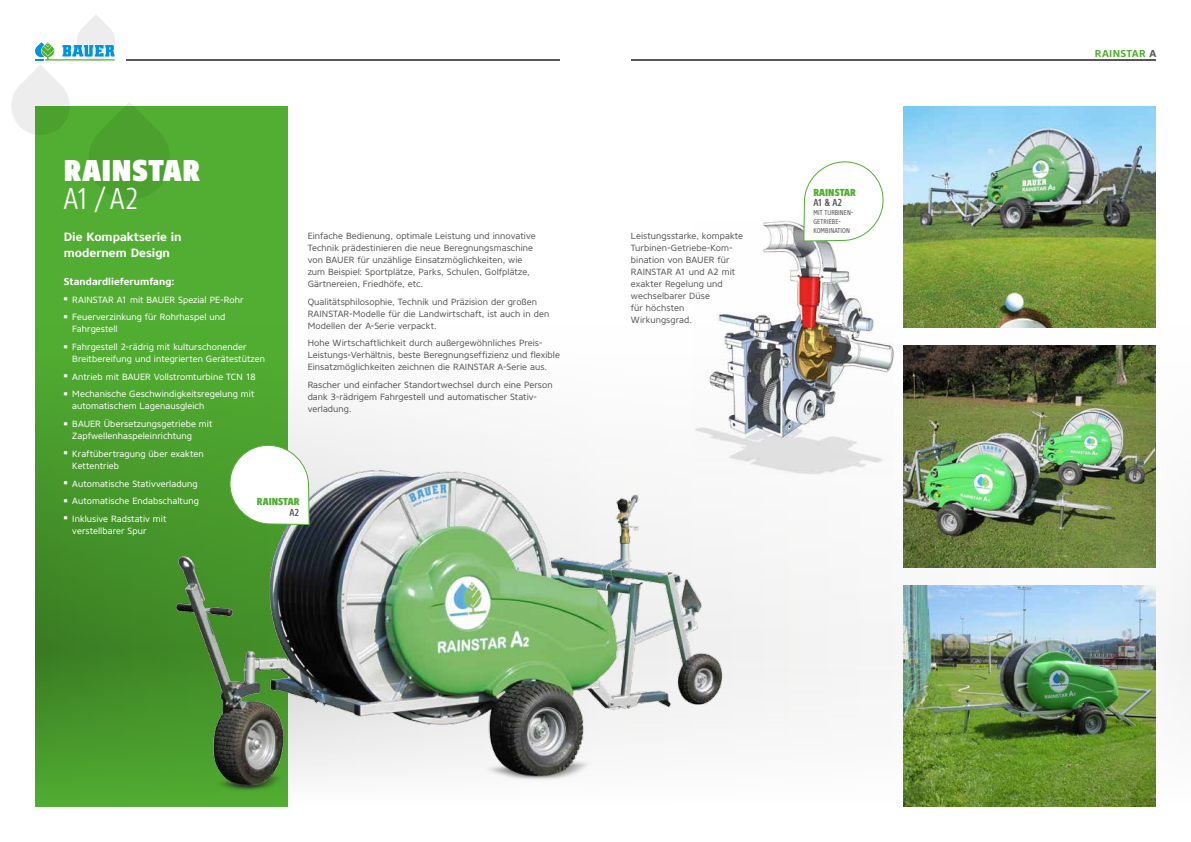
<style>
.page{position:relative;width:1191px;height:842px;background:#fff}
.page>*{position:absolute;margin:0;border:0;box-sizing:border-box;transform-origin:0 0}
.t1{font:900 30px "Core Sans NR97 Cn";letter-spacing:.015em;color:#fff}
.t2{font:300 30px "Core Sans NR37 Cn";color:#fff}
.t3{font:700 12px/16px "Core Sans NR65";color:#fff}
.t4{font:800 10.1px "Core Sans NR87 Cn";letter-spacing:-.005em;color:#52ae32}
.t5{font:500 10.1px "Core Sans NR57 Cn";color:#575756}
.t6{font:700 10px "Core Sans NR65";letter-spacing:.005em;color:#fff}
.t7{font:700 10px "Core Sans NR65";letter-spacing:.025em;color:#52ae32}
.t8{font:9px/12px "Core Sans NR45";letter-spacing:.01em;color:#575756}
.t9{font:9px/12px "Core Sans NR45";letter-spacing:.01em;color:#fff}
.t10{font:7px/9px "Core Sans NR47 Cn";letter-spacing:.01em;color:#575756}
.s1{color:#575756}
</style>
<div class="page">
<div style="left:28px;top:320px;width:1163px;height:487px;background:#f8f8f8"></div>
<hr style="left:126px;top:59px;width:434px;height:2px;background:#575756">
<svg style="left:35px;top:106px;width:253px;height:700px;background:#4ba12d"></svg>
<svg style="left:11px;top:15px;width:160px;height:186px"></svg>
<img style="left:150px;top:332px;width:573px;height:475px">
<img style="left:694px;top:220px;width:200px;height:254px">
<img style="left:903px;top:346px;width:252px;height:221px">
<img style="left:903px;top:585px;width:252px;height:221px">
<img style="left:903px;top:106px;width:252px;height:221px">
<hr style="left:631px;top:59px;width:524px;height:2px;background:#575756">
<svg style="left:803px;top:162px;width:80px;height:80px"></svg>
<svg style="left:230px;top:445px;width:80px;height:80px"></svg>
<h1 class="t1" style="left:64px;top:151px;width:137px">RAINSTAR</h1>
<h1 class="t2" style="left:64px;top:179px;width:76px">A1/A2</h1>
<h2 class="t3" style="left:64px;top:229px;width:119px">Die Kompaktserie in modernem Design</h2>
<p class="t6" style="left:64px;top:275px;width:112px">Standardlieferumfang:</p>
<p class="t9" style="left:64px;top:294px;width:181px"><sup>■</sup> RAINSTAR A1 mit BAUER Spezial PE-Rohr</p>
<p class="t9" style="left:72px;top:311px;width:155px;text-indent:-9px"><sup>■</sup> Feuerverzinkung für Rohrhaspel und<br>Fahrgestell</p>
<p class="t9" style="left:72px;top:341px;width:194px;text-indent:-9px"><sup>■</sup> Fahrgestell 2-rädrig mit kulturschonender<br>Breitbereifung und integrierten Gerätestützen</p>
<p class="t9" style="left:64px;top:371px;width:193px"><sup>■</sup> Antrieb mit BAUER Vollstromturbine TCN 18</p>
<p class="t9" style="left:72px;top:388px;width:184px;text-indent:-9px"><sup>■</sup> Mechanische Geschwindigkeitsregelung mit automatischem Lagenausgleich</p>
<p class="t9" style="left:72px;top:418px;width:142px;text-indent:-9px"><sup>■</sup> BAUER Übersetzungsgetriebe mit<br>Zapfwellenhaspeleinrichtung</p>
<p class="t9" style="left:72px;top:448px;width:133px;text-indent:-9px"><sup>■</sup> Kraftübertragung über exakten<br>Kettentrieb</p>
<p class="t9" style="left:64px;top:477px;width:135px"><sup>■</sup> Automatische Stativverladung</p>
<p class="t9" style="left:64px;top:495px;width:137px"><sup>■</sup> Automatische Endabschaltung</p>
<p class="t9" style="left:72px;top:513px;width:96px;text-indent:-9px"><sup>■</sup> Inklusive Radstativ mit verstellbarer Spur</p>
<p class="t4" style="left:257px;top:495px;width:44px">RAINSTAR</p>
<p class="t5" style="left:289px;top:505px;width:11px">A2</p>
<p class="t8" style="left:308px;top:230px;width:229px">Einfache Bedienung, optimale Leistung und innovative Technik prädestinieren die neue Beregnungsmaschine von BAUER für unzählige Einsatzmöglichkeiten, wie zum Beispiel: Sportplätze, Parks, Schulen, Golfplätze, Gärtnereien, Friedhöfe, etc.</p>
<p class="t8" style="left:308px;top:296px;width:243px">Qualitätsphilosophie, Technik und Präzision der großen<br>RAINSTAR-Modelle für die Landwirtschaft, ist auch in den<br>Modellen der A-Serie verpackt.</p>
<p class="t8" style="left:308px;top:337px;width:254px">Hohe Wirtschaftlichkeit durch außergewöhnliches Preis-<br>Leistungs-Verhältnis, beste Beregnungseffizienz und flexible<br>Einsatzmöglichkeiten zeichnen die RAINSTAR A-Serie aus.</p>
<p class="t8" style="left:308px;top:379px;width:247px">Rascher und einfacher Standortwechsel durch eine Person dank 3-rädrigem Fahrgestell und automatischer Stativ&shy;verladung.</p>
<p class="t8" style="left:631px;top:230px;width:114px">Leistungsstarke, kompakte<br>Turbinen-Getriebe-Kom&shy;bination von BAUER für<br>RAINSTAR A1 und A2 mit exakter Regelung und wechselbarer Düse<br>für höchsten<br>Wirkungsgrad.</p>
<p class="t4" style="left:813px;top:186px;width:44px">RAINSTAR</p>
<p class="t5" style="left:813px;top:196px;width:30px">A1 &amp; A2</p>
<p class="t10" style="left:813px;top:208px;width:41px">MIT TURBINEN-<br>GETRIEBE-<br>KOMBINATION</p>
<p class="t7" style="left:1095px;top:47px;width:63px">RAINSTAR <span class="s1">A</span></p>
</div>
